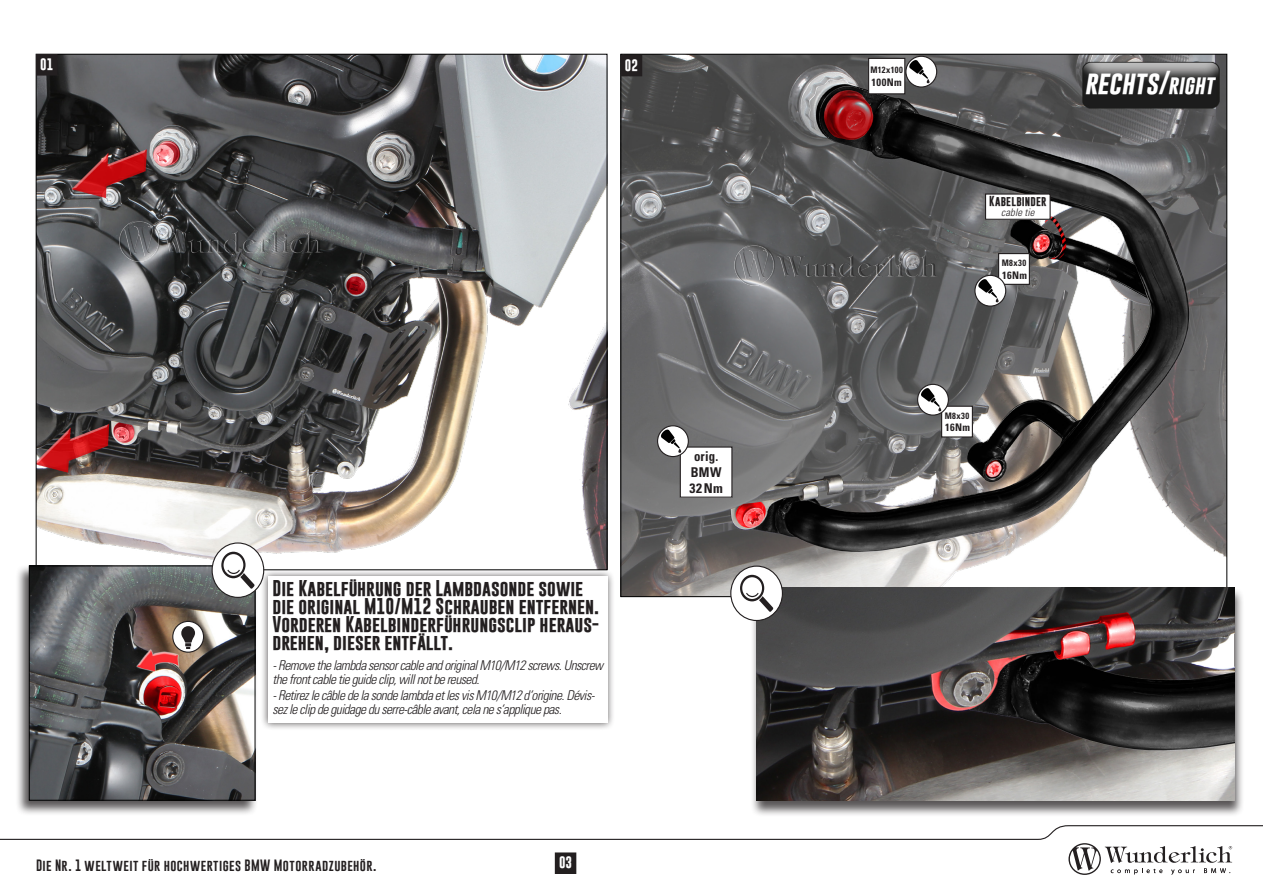
<style>
.page{position:relative;width:1263px;height:893px;background:#fff}
.page>*{position:absolute;margin:0;border:0;box-sizing:border-box;transform-origin:0 0}
.BU{font:italic 700 24px "Gobold";color:#fff}
.t1{font:700 16.5px/18px "Gobold";color:#231f20}
.t2{font:italic 300 condensed 13.5px/14.2px "Univers LT Std";letter-spacing:-.04em;color:#231f20}
.t3{font:700 condensed 13.5px/16.2px "Univers LT Std";letter-spacing:.02em;color:#231f20;scale:.95 1}
.t4{font:700 condensed 13.5px "Univers LT Std";letter-spacing:.02em;color:#231f20}
.t5{font:12px "Gobold";letter-spacing:.035em;color:#231f20}
.t6{font:700 12px "Gobold";color:#fff}
.t7{font:700 condensed 10.5px "Univers LT Std";letter-spacing:.03em;color:#231f20}
.t8{font:700 10.5px "Gobold";letter-spacing:.025em;color:#231f20;scale:.95 1}
.t9{font:italic 300 condensed 10.5px "Univers LT Std";letter-spacing:.01em;color:#231f20}
.t10{font:700 condensed 9px "Univers LT Std";letter-spacing:.05em;color:#231f20;scale:.95 1}
.s1{font-size:19.5px}
</style>
<div class="page">
<svg style="left:0;top:825px;width:1263px;height:50px"></svg>
<img style="left:38px;top:56px;width:567px;height:512px">
<img style="left:622px;top:56px;width:603px;height:539px">
<div style="left:16px;top:564px;width:243px;height:252px;background:#231f20;opacity:.75"></div>
<img style="left:31px;top:568px;width:222px;height:231px">
<div style="left:29px;top:566px;width:226px;height:235px;border:1px solid #000"></div>
<div style="left:750px;top:588px;width:495px;height:229px;background:#231f20;opacity:.75"></div>
<img style="left:756px;top:588px;width:478px;height:213px">
<div style="left:555px;top:853px;width:21px;height:20px;background:#231f20"></div>
<div style="left:555px;top:853px;width:21px;height:21px;border:1px solid #231f20"></div>
<div style="left:680px;top:447px;width:52px;height:50px;background:#fff"></div>
<div style="left:680px;top:446px;width:52px;height:52px;border:1px solid #231f20"></div>
<img style="left:119px;top:221px;width:206px;height:41px">
<div style="left:37px;top:55px;width:20px;height:20px;background:#231f20"></div>
<div style="left:36px;top:54px;width:21px;height:21px;border:1px solid #231f20"></div>
<div style="left:942px;top:406px;width:30px;height:31px;background:#fff"></div>
<div style="left:941px;top:406px;width:32px;height:32px;border:1px solid #231f20"></div>
<div style="left:998px;top:254px;width:31px;height:30px;background:#fff"></div>
<div style="left:998px;top:253px;width:32px;height:32px;border:1px solid #231f20"></div>
<div style="left:868px;top:58px;width:37px;height:36px;background:#fff"></div>
<div style="left:868px;top:58px;width:37px;height:36px;border:1px solid #231f20"></div>
<div style="left:621px;top:55px;width:21px;height:21px;background:#231f20"></div>
<div style="left:212px;top:543px;width:52px;height:54px;background:#fff;border-radius:50%"></div>
<div style="left:212px;top:542px;width:52px;height:56px;border:1px solid #231f20;border-radius:50%"></div>
<svg style="left:221px;top:552px;width:34px;height:37px"></svg>
<div style="left:261px;top:569px;width:354px;height:162px;background:#231f20;opacity:.75"></div>
<div style="left:268px;top:577px;width:339px;height:146px;background:#fff"></div>
<div style="left:985px;top:194px;width:65px;height:25px;background:#fff"></div>
<div style="left:985px;top:193px;width:66px;height:27px;border:1px solid #231f20"></div>
<img style="left:734px;top:245px;width:206px;height:40px">
<div style="left:731px;top:566px;width:51px;height:54px;background:#fff;border-radius:50%"></div>
<div style="left:730px;top:566px;width:53px;height:55px;border:1px solid #231f20;border-radius:50%"></div>
<svg style="left:740px;top:575px;width:33px;height:37px"></svg>
<img style="left:1077px;top:53px;width:151px;height:68px">
<svg style="left:906px;top:56px;width:31px;height:31px"></svg>
<div style="left:905px;top:56px;width:32px;height:32px;border:1px solid #231f20;border-radius:50%"></div>
<svg style="left:908px;top:59px;width:22px;height:24px"></svg>
<svg style="left:975px;top:275px;width:31px;height:31px"></svg>
<div style="left:974px;top:275px;width:32px;height:32px;border:1px solid #231f20;border-radius:50%"></div>
<svg style="left:977px;top:278px;width:22px;height:24px"></svg>
<svg style="left:657px;top:426px;width:31px;height:31px"></svg>
<div style="left:657px;top:425px;width:32px;height:32px;border:1px solid #231f20;border-radius:50%"></div>
<svg style="left:660px;top:429px;width:21px;height:24px"></svg>
<svg style="left:917px;top:384px;width:31px;height:31px"></svg>
<div style="left:917px;top:384px;width:32px;height:32px;border:1px solid #231f20;border-radius:50%"></div>
<svg style="left:920px;top:387px;width:21px;height:24px"></svg>
<div style="left:173px;top:621px;width:31px;height:31px;background:#fff;border-radius:50%"></div>
<div style="left:172px;top:621px;width:32px;height:32px;border:1px solid #231f20;border-radius:50%"></div>
<svg style="left:181px;top:626px;width:14px;height:23px"></svg>
<p class="t6" style="left:40px;top:56px;width:15px">01</p>
<p class="t6" style="left:625px;top:57px;width:15px">02</p>
<p class="t1" style="left:273px;top:580px;width:328px">Die Kabelführung der Lambdasonde sowie die original M10/M12 Schrauben entfernen.<br>Vorderen Kabelbinderführungsclip heraus&shy;drehen, dieser entfällt.</p>
<p class="t2" style="left:273px;top:658px;width:332px">- Remove the lambda sensor cable and original M10/M12 screws. Unscrew the front cable tie guide clip, will not be reused.</p>
<p class="t2" style="left:273px;top:688px;width:324px">- Retirez le câble de la sonde lambda et les vis M10/M12 d‘origine. Dévis&shy;sez le clip de guidage du serre-câble avant, cela ne s‘applique pas.</p>
<p class="t5" style="left:36px;top:858px;width:342px">Die Nr. 1 weltweit für hochwertiges BMW Motorradzubehör.</p>
<p class="t6" style="left:559px;top:855px;width:15px">03</p>
<p class="t3" style="left:691px;top:448px;width:34px">orig.<br>BMW</p>
<p class="t4" style="left:689px;top:480px;width:35px">32Nm</p>
<p class="t10" style="left:870px;top:64px;width:36px">M12x100</p>
<p class="t7" style="left:872px;top:75px;width:32px">100Nm</p>
<p class="BU" style="left:1084px;top:67px;width:135px">RECHTS/<span class="s1">RIGHT</span></p>
<p class="t8" style="left:989px;top:194px;width:62px">Kabelbinder</p>
<p class="t9" style="left:1001px;top:206px;width:35px">cable tie</p>
<p class="t10" style="left:1002px;top:257px;width:27px">M8x30</p>
<p class="t7" style="left:1002px;top:268px;width:26px">16Nm</p>
<p class="t10" style="left:945px;top:410px;width:27px">M8x30</p>
<p class="t7" style="left:945px;top:421px;width:26px">16Nm</p>
</div>
